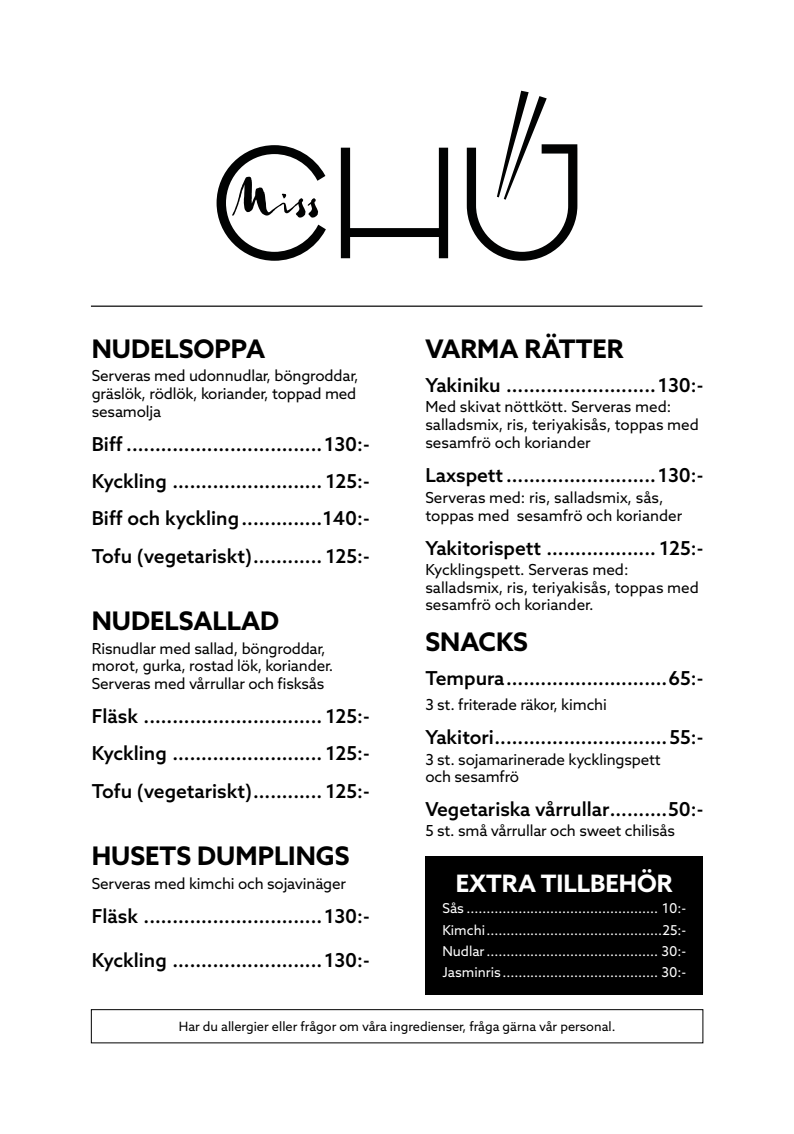
<style>
.page{position:relative;width:794px;height:1134px;background:#fff}
.page>*{position:absolute;margin:0;border:0;box-sizing:border-box;transform-origin:0 0}
.t1{font:700 25.6px "Azo Sans";color:#000}
.t2{font:700 24px "Azo Sans";color:#fff}
.t3{font:500 19.2px/37.4px "Azo Sans";color:#000;text-align:justify}
.t4{font:15.2px/18px "Azo Sans";letter-spacing:-.01em;color:#000}
.t5{font:13.6px/21.3px "Azo Sans";color:#fff;text-align:justify}
.t6{font:12.8px "Azo Sans";color:#000}
</style>
<div class="page">
<div style="left:91px;top:1009px;width:612px;height:34px;border:1px solid #000"></div>
<svg style="left:217px;top:145px;width:109px;height:116px"></svg>
<svg style="left:341px;top:148px;width:107px;height:110px"></svg>
<svg style="left:467px;top:91px;width:110px;height:170px"></svg>
<hr style="left:91px;top:306px;width:611px;height:1px;background:#000">
<div style="left:425px;top:856px;width:278px;height:138px;background:#000"></div>
<h1 class="t1" style="left:92px;top:332px;width:175px">NUDELSOPPA</h1>
<p class="t4" style="left:92px;top:367px;width:268px">Serveras med udonnudlar, böngroddar, gräslök, rödlök, koriander, toppad med sesamolja</p>
<p class="t3" style="left:92px;top:425px;width:279px">Biff ..................................130:- Kyckling .......................... 125:- Biff och kyckling..............140:- Tofu (vegetariskt)............ 125:-</p>
<h1 class="t1" style="left:92px;top:604px;width:189px">NUDELSALLAD</h1>
<p class="t4" style="left:92px;top:639px;width:243px">Risnudlar med sallad, böngroddar, morot, gurka, rostad lök, koriander.<br>Serveras med vårrullar och fisksås</p>
<p class="t3" style="left:92px;top:697px;width:279px">Fläsk ............................... 125:- Kyckling .......................... 125:- Tofu (vegetariskt)............ 125:-</p>
<h1 class="t1" style="left:92px;top:839px;width:259px">HUSETS DUMPLINGS</h1>
<p class="t4" style="left:92px;top:875px;width:256px">Serveras med kimchi och sojavinäger</p>
<p class="t3" style="left:92px;top:897px;width:279px">Fläsk ...............................130:-</p>
<p class="t3" style="left:92px;top:941px;width:279px">Kyckling ..........................130:-</p>
<h1 class="t1" style="left:425px;top:332px;width:200px">VARMA RÄTTER</h1>
<p class="t3" style="left:425px;top:366px;width:279px">Yakiniku ..........................130:-</p>
<p class="t4" style="left:425px;top:398px;width:275px">Med skivat nöttkött. Serveras med: salladsmix, ris, teriyakisås, toppas med sesamfrö och koriander</p>
<p class="t3" style="left:425px;top:456px;width:279px">Laxspett ..........................130:-</p>
<p class="t4" style="left:425px;top:488px;width:258px;line-height:18.4px">Serveras med: ris, salladsmix, sås, toppas med sesamfrö och koriander</p>
<p class="t3" style="left:425px;top:529px;width:279px">Yakitorispett ................... 125:-</p>
<p class="t4" style="left:425px;top:561px;width:275px;line-height:17.5px">Kycklingspett. Serveras med: salladsmix, ris, teriyakisås, toppas med sesamfrö och koriander.</p>
<h1 class="t1" style="left:425px;top:625px;width:104px">SNACKS</h1>
<p class="t3" style="left:425px;top:659px;width:279px">Tempura............................65:-</p>
<p class="t4" style="left:425px;top:696px;width:183px">3 st. friterade räkor, kimchi</p>
<p class="t3" style="left:425px;top:718px;width:279px">Yakitori..............................55:-</p>
<p class="t4" style="left:425px;top:750px;width:237px;line-height:17.5px">3 st. sojamarinerade kycklingspett och sesamfrö</p>
<p class="t3" style="left:425px;top:790px;width:185px">Vegetariska vårrullar</p>
<p class="t3" style="left:668px;top:790px;width:37px">50:-</p>
<p class="t4" style="left:425px;top:822px;width:251px">5 st. små vårrullar och sweet chilisås</p>
<p class="t2" style="left:456px;top:868px;width:218px">EXTRA TILLBEHÖR</p>
<p class="t5" style="left:442px;top:898px;width:245px">Sås ................................................ 10:- Kimchi............................................25:- Nudlar........................................... 30:- Jasminris....................................... 30:-</p>
<p class="t6" style="left:179px;top:1018px;width:438px">Har du allergier eller frågor om våra ingredienser, fråga gärna vår personal.</p>
</div>
